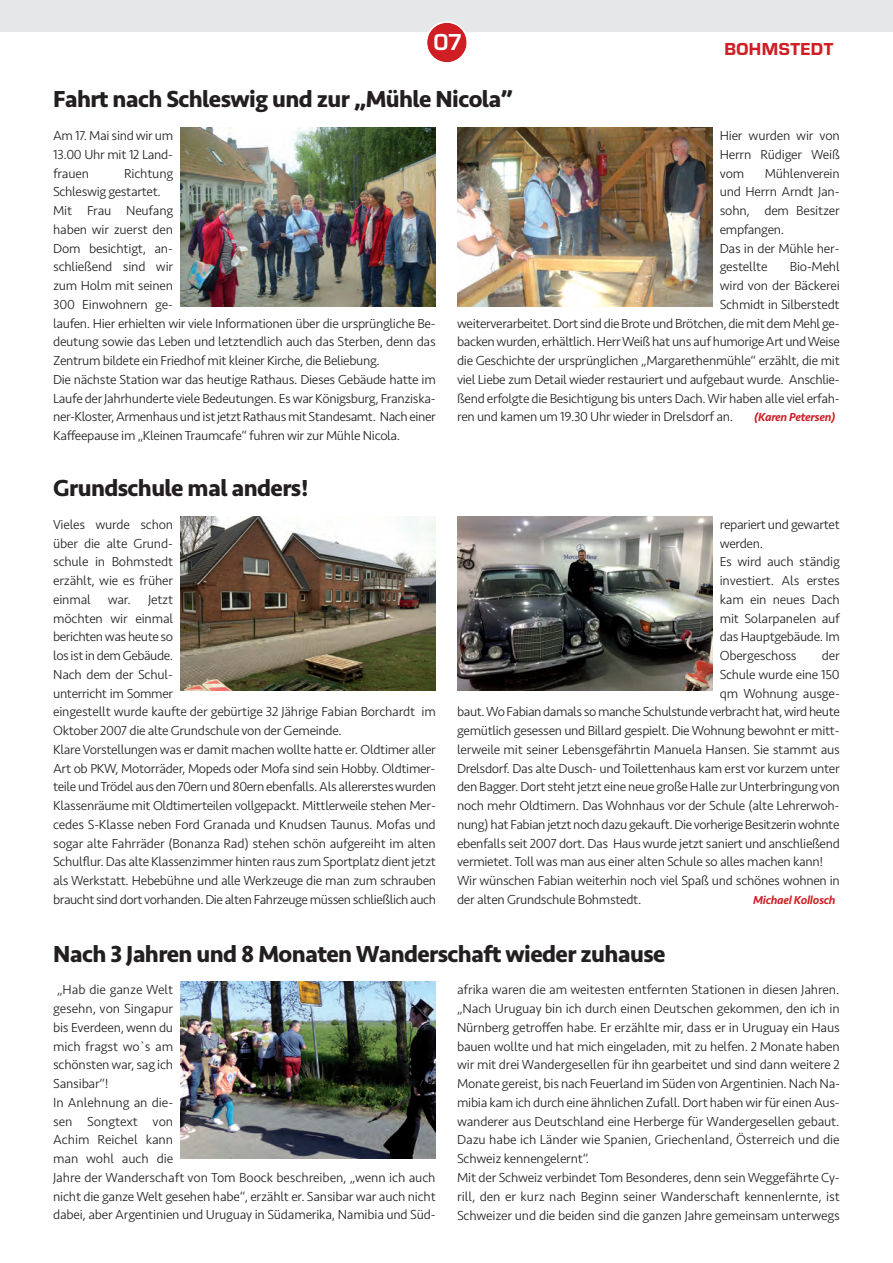
<style>
.page{position:relative;width:893px;height:1263px;background:#fff}
.page>*{position:absolute;margin:0;border:0;box-sizing:border-box;transform-origin:0 0}
.t1{font:700 24px "Seravek";letter-spacing:-.025em;color:#231f20}
.t2{font:700 24px "Eurostile T";color:#fff}
.t3{font:18px "Eurostile T Heav";letter-spacing:.025em;color:#d01e25}
.t4{font:300 13.5px/18.8px "Seravek";letter-spacing:-.025em;color:#231f20}
.t5{font:italic 500 12px "Seravek";letter-spacing:-.025em;color:#d01e25}
</style>
<div class="page">
<div style="left:0;top:0;width:893px;height:32px;background:#e6e7e9"></div>
<svg style="left:427px;top:21px;width:40px;height:42px"></svg>
<img style="left:457px;top:128px;width:255px;height:178px">
<img style="left:181px;top:128px;width:255px;height:178px">
<img style="left:181px;top:982px;width:255px;height:176px">
<img style="left:181px;top:516px;width:255px;height:175px">
<img style="left:457px;top:516px;width:255px;height:175px">
<h1 class="t2" style="left:433px;top:27px;width:31px">07</h1>
<h2 class="t3" style="left:724px;top:38px;width:110px">BOHMSTEDT</h2>
<h1 class="t1" style="left:53px;top:80px;width:461px">Fahrt nach Schleswig und zur „Mühle Nicola”</h1>
<p class="t4" style="left:53px;top:126px;width:122px;text-align:justify">Am 17. Mai sind wir um 13.00 Uhr mit 12 Land&shy;frauen</p>
<p class="t4" style="left:53px;top:164px;width:384px;text-indent:71px">Richtung<br>Schleswig gestartet.<br>Mit Frau Neufang<br>haben wir zuerst den<br>Dom besichtigt, an-<br>schließend sind wir<br>zum Holm mit seinen<br>300 Einwohnern ge-<br>laufen. Hier erhielten wir viele Informationen über die ursprüngliche Be&shy;deutung sowie das Leben und letztendlich auch das Sterben, denn das Zentrum bildete ein Friedhof mit kleiner Kirche, die Beliebung.<br>Die nächste Station war das heutige Rathaus. Dieses Gebäude hatte im Laufe der Jahrhunderte viele Bedeutungen. Es war Königsburg, Franziska&shy;ner-Kloster, Armenhaus und ist jetzt Rathaus mit Standesamt. Nach einer Kaffeepause im „Kleinen Traumcafe“ fuhren wir zur Mühle Nicola.</p>
<h1 class="t1" style="left:53px;top:469px;width:257px">Grundschule mal anders!</h1>
<p class="t4" style="left:53px;top:515px;width:122px;text-align:justify">Vieles wurde schon über die alte Grund&shy;schule in Bohmstedt erzählt, wie es früher einmal</p>
<p class="t4" style="left:53px;top:590px;width:384px;text-indent:95px">Jetzt<br>möchten wir einmal<br>berichten was heute so<br>los ist in dem Gebäude.<br>Nach dem der Schul-<br>unterricht im Sommer<br>eingestellt wurde kaufte der gebürtige 32 Jährige Fabian Borchardt im Oktober 2007 die alte Grundschule von der Gemeinde.<br>Klare Vorstellungen was er damit machen wollte hatte er. Oldtimer aller Art ob PKW, Motorräder, Mopeds oder Mofa sind sein Hobby. Oldtimer&shy;teile und Trödel aus den 70ern und 80ern ebenfalls. Als allererstes wurden Klassenräume mit Oldtimerteilen vollgepackt. Mittlerweile stehen Mer&shy;cedes S-Klasse neben Ford Granada und Knudsen Taunus. Mofas und sogar alte Fahrräder (Bonanza Rad) stehen schön aufgereiht im alten Schulflur. Das alte Klassenzimmer hinten raus zum Sportplatz dient jetzt als Werkstatt. Hebebühne und alle Werkzeuge die man zum schrauben braucht sind dort vorhanden. Die alten Fahrzeuge müssen schließlich auch</p>
<p class="t4" style="left:108px;top:590px;width:25px">war.</p>
<p class="t4" style="left:720px;top:126px;width:122px;text-align:justify">Hier wurden wir von Herrn Rüdiger Weiß vom</p>
<p class="t4" style="left:720px;top:164px;width:122px;text-indent:45px">Mühlenverein und Herrn Arndt Jan&shy;sohn, dem Besitzer empfangen.<br>Das in der Mühle her&shy;gestellte</p>
<p class="t4" style="left:790px;top:258px;width:51px">Bio-Mehl</p>
<p class="t4" style="left:720px;top:276px;width:122px">wird von der Bäckerei</p>
<p class="t4" style="left:720px;top:295px;width:121px">Schmidt in Silberstedt</p>
<p class="t4" style="left:457px;top:314px;width:384px">weiterverarbeitet. Dort sind die Brote und Brötchen, die mit dem Mehl ge-</p>
<p class="t4" style="left:457px;top:333px;width:384px">backen wurden, erhältlich. Herr Weiß hat uns auf humorige Art und Weise</p>
<p class="t4" style="left:457px;top:351px;width:384px">die Geschichte der ursprünglichen „Margarethenmühle“ erzählt, die mit</p>
<p class="t4" style="left:457px;top:370px;width:384px">viel Liebe zum Detail wieder restauriert und aufgebaut wurde. Anschlie-</p>
<p class="t4" style="left:457px;top:389px;width:384px">ßend erfolgte die Besichtigung bis unters Dach. Wir haben alle viel erfah-</p>
<p class="t4" style="left:457px;top:408px;width:277px">ren und kamen um 19.30 Uhr wieder in Drelsdorf an.</p>
<p class="t5" style="left:754px;top:410px;width:83px">(Karen Petersen)</p>
<p class="t4" style="left:720px;top:515px;width:122px">repariert und gewartet werden.<br>Es wird auch ständig investiert. Als erstes kam ein neues Dach mit Solarpanelen auf das Hauptgebäude. Im<br>Obergeschoss</p>
<p class="t4" style="left:822px;top:646px;width:19px">der</p>
<p class="t4" style="left:720px;top:665px;width:122px">Schule wurde eine 150</p>
<p class="t4" style="left:720px;top:684px;width:122px">qm Wohnung ausge-</p>
<p class="t4" style="left:457px;top:703px;width:384px">baut. Wo Fabian damals so manche Schulstunde verbracht hat, wird heute</p>
<p class="t4" style="left:457px;top:721px;width:384px">gemütlich gesessen und Billard gespielt. Die Wohnung bewohnt er mitt-</p>
<p class="t4" style="left:457px;top:740px;width:384px">lerweile mit seiner Lebensgefährtin Manuela Hansen. Sie stammt aus</p>
<p class="t4" style="left:457px;top:759px;width:384px">Drelsdorf. Das alte Dusch- und Toilettenhaus kam erst vor kurzem unter</p>
<p class="t4" style="left:457px;top:778px;width:384px">den Bagger. Dort steht jetzt eine neue große Halle zur Unterbringung von</p>
<p class="t4" style="left:457px;top:796px;width:384px">noch mehr Oldtimern. Das Wohnhaus vor der Schule (alte Lehrerwoh-</p>
<p class="t4" style="left:457px;top:815px;width:384px">nung) hat Fabian jetzt noch dazu gekauft. Die vorherige Besitzerin wohnte</p>
<p class="t4" style="left:457px;top:834px;width:384px">ebenfalls seit 2007 dort. Das Haus wurde jetzt saniert und anschließend</p>
<p class="t4" style="left:457px;top:853px;width:368px">vermietet. Toll was man aus einer alten Schule so alles machen kann!</p>
<p class="t4" style="left:457px;top:871px;width:384px">Wir wünschen Fabian weiterhin noch viel Spaß und schönes wohnen in</p>
<p class="t4" style="left:457px;top:890px;width:186px">der alten Grundschule Bohmstedt.</p>
<p class="t5" style="left:753px;top:892px;width:84px">Michael Kollosch</p>
<h1 class="t1" style="left:53px;top:934px;width:614px">Nach 3 Jahren und 8 Monaten Wanderschaft wieder zuhause</h1>
<p class="t4" style="left:53px;top:981px;width:384px">„Hab die ganze Welt<br>gesehn, von Singapur<br>bis Everdeen, wenn du<br>mich fragst wo`s am<br>schönsten war, sag ich<br>Sansibar“!<br>In Anlehnung an die-<br>sen Songtext von<br>Achim Reichel kann<br>man wohl auch die<br>Jahre der Wanderschaft von Tom Boock beschreiben, „wenn ich auch nicht die ganze Welt gesehen habe“, erzählt er. Sansibar war auch nicht dabei, aber Argentinien und Uruguay in Südamerika, Namibia und Süd-</p>
<p class="t4" style="left:457px;top:981px;width:384px">afrika waren die am weitesten entfernten Stationen in diesen Jahren. „Nach Uruguay bin ich durch einen Deutschen gekommen, den ich in Nürnberg getroffen habe. Er erzählte mir, dass er in Uruguay ein Haus bauen wollte und hat mich eingeladen, mit zu helfen. 2 Monate haben wir mit drei Wandergesellen für ihn gearbeitet und sind dann weitere 2<br>Monate gereist, bis nach Feuerland im Süden von Argentinien. Nach Na&shy;mibia kam ich durch eine ähnlichen Zufall. Dort haben wir für einen Aus&shy;wanderer aus Deutschland eine Herberge für Wandergesellen gebaut.<br>Dazu habe ich Länder wie Spanien, Griechenland, Österreich und die Schweiz kennengelernt“.<br>Mit der Schweiz verbindet Tom Besonderes, denn sein Weggefährte Cy&shy;rill, den er kurz nach Beginn seiner Wanderschaft kennenlernte, ist Schweizer und die beiden sind die ganzen Jahre gemeinsam unterwegs</p>
</div>
